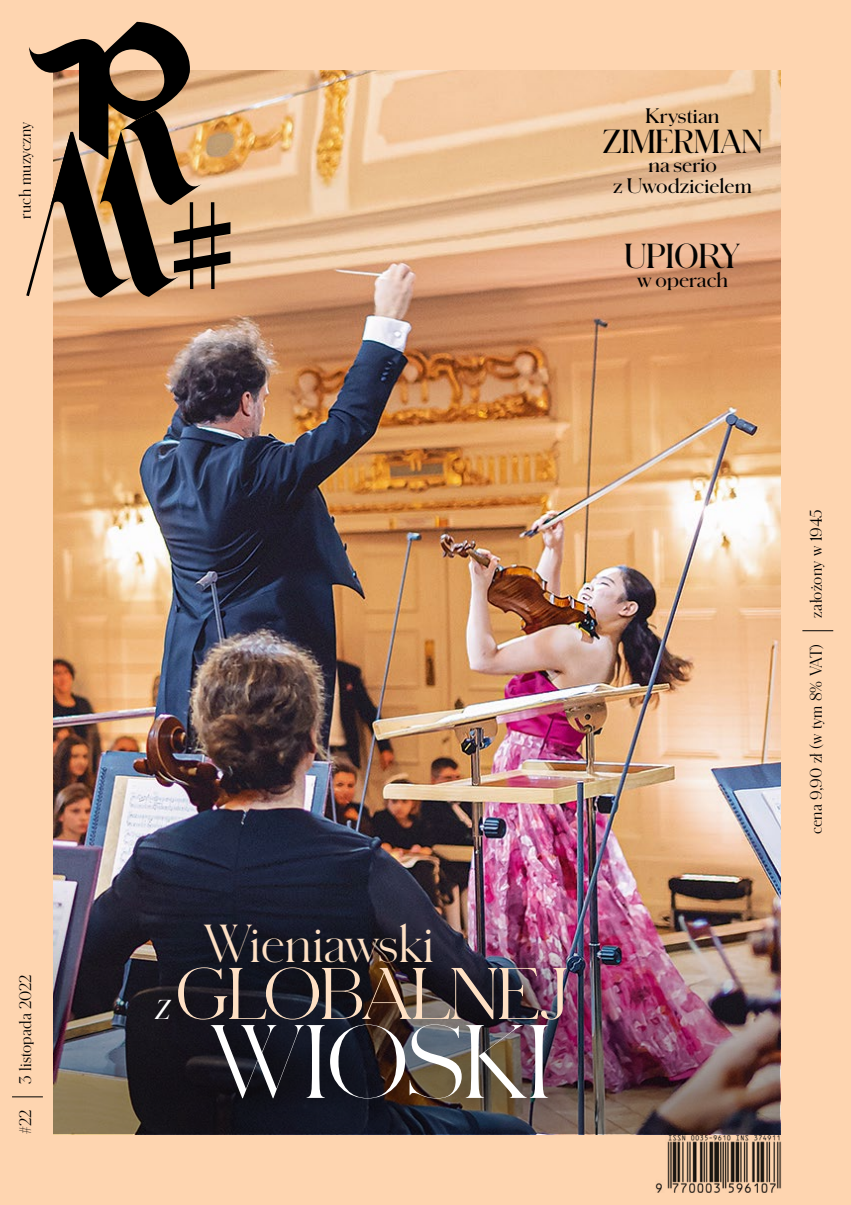
<style>
.page{position:relative;width:851px;height:1205px;background:#fff}
.page>*{position:absolute;margin:0;border:0;box-sizing:border-box;transform-origin:0 0}
.t1{font:300 97.12px "Schnyder Wide XL";letter-spacing:.01em;color:#fff;scale:.96 1}
.t2{font:300 68px "Schnyder Wide M";letter-spacing:-.01em;color:#fee0c4;scale:.96 1}
.t3{font:300 49.75px "Schnyder Wide L";letter-spacing:.005em;color:#fee0c4;scale:.96 1}
.t4{font:600 32.38px "Schnyder M";color:#000}
.t5{font:600 31px "Schnyder M";color:#000}
.t6{font:italic 600 25.5px "Schnyder S";color:#fff;scale:.96 1}
.t7{font:600 19.5px/20.4px "Schnyder Wide S";color:#000;text-align:center}
.t8{font:300 15.75px "Schnyder S";letter-spacing:.01em;color:#000}
</style>
<div class="page">
<div style="left:0;top:0;width:850px;height:1205px;background:#fed5b0"></div>
<img style="left:53px;top:71px;width:727px;height:822px">
<img style="left:656px;top:1135px;width:126px;height:57px">
<div style="left:0;top:0;width:372px;height:437px;background:#fff;opacity:.03"></div>
<svg style="left:26px;top:22px;width:204px;height:276px"></svg>
<hr style="left:802px;top:630px;width:31px;height:1px;background:#000">
<hr style="left:12px;top:1096px;width:31px;height:1px;background:#000">
<img style="left:53px;top:893px;width:727px;height:241px">
<div style="left:125px;top:890px;width:483px;height:252px;background:#000;opacity:.6"></div>
<div style="left:553px;top:176px;width:259px;height:200px;background:#fed5b0;opacity:.33"></div>
<div style="left:532px;top:44px;width:305px;height:237px;background:#fed5b0;opacity:.33"></div>
<p class="t8" style="left:14px;top:218px;width:98px;rotate:-90deg">ruch muzyczny</p>
<p class="t8" style="left:15px;top:1084px;width:110px;rotate:-90deg">3 listopada 2022</p>
<p class="t8" style="left:15px;top:1134px;width:26px;rotate:-90deg">#22</p>
<p class="t7" style="left:645px;top:105px;width:75px">Krystian</p>
<h3 class="t5" style="left:602px;top:121px;width:162px">ZIMERMAN</h3>
<p class="t7" style="left:613px;top:155px;width:140px">na serio<br>z Uwodzicielem</p>
<h3 class="t4" style="left:624px;top:234px;width:117px">UPIORY</h3>
<p class="t7" style="left:637px;top:269px;width:93px">w operach</p>
<h3 class="t3" style="left:203px;top:910px;width:241px">Wieniawski</h3>
<h2 class="t2" style="left:175px;top:947px;width:410px">GLOBALNEJ</h2>
<h1 class="t1" style="left:210px;top:998px;width:354px">WIOSKI</h1>
<h3 class="t6" style="left:155px;top:991px;width:17px">Z</h3>
<p class="t8" style="left:804px;top:617px;width:110px;rotate:-90deg">założony w 1945</p>
<p class="t8" style="left:804px;top:834px;width:192px;rotate:-90deg">cena 9,90 zł (w tym 8% VAT)</p>
</div>
